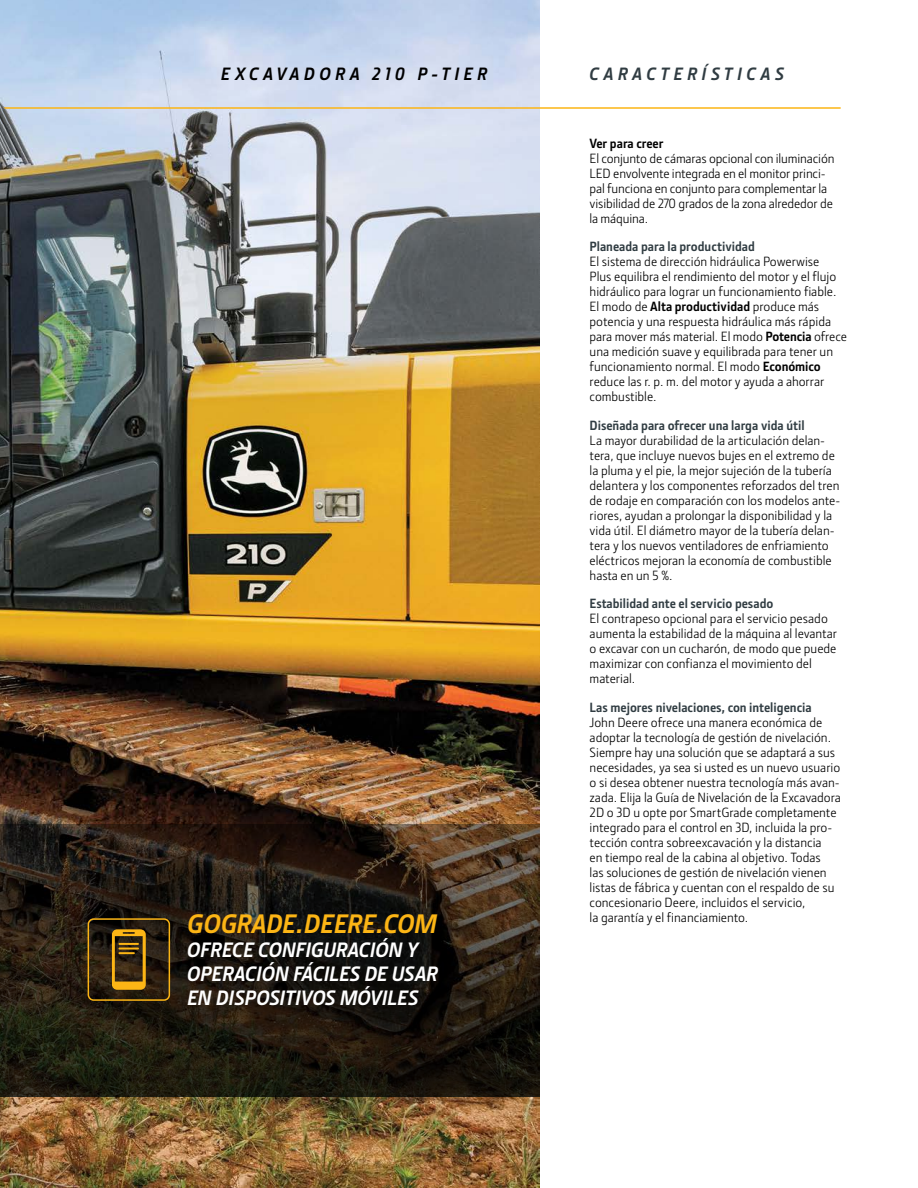
<style>
.page{position:relative;width:918px;height:1188px;background:#fff}
.page>*{position:absolute;margin:0;border:0;box-sizing:border-box;transform-origin:0 0}
.t1{font:italic 700 27px "JD Sans Pro";letter-spacing:-.01em;color:#fcb515}
.t2{font:italic 700 21px/24px "JD Sans Pro";letter-spacing:-.01em;color:#fff}
.t3{font:italic 700 18px "JD Sans Pro";letter-spacing:.24em;color:#000}
.t4{font:italic 700 18px "JD Sans Pro";letter-spacing:.25em;color:#303c42}
.t5{font:13.5px/15px "JD Sans Pro";color:#000}
.t6{font:700 13.5px "JD Sans Pro";color:#303c42}
.t7{font:700 13.5px "JD Sans Pro";color:#000}
.s1{font-weight:700}
</style>
<div class="page">
<img style="left:0;top:123px;width:540px;height:1065px">
<svg style="left:0;top:824px;width:540px;height:273px"></svg>
<svg style="left:0;top:0;width:841px;height:109px"></svg>
<img style="left:0;top:95px;width:540px;height:28px">
<svg style="left:112px;top:929px;width:34px;height:61px"></svg>
<div style="left:88px;top:918px;width:82px;height:83px;border:2px solid #fcb515;border-radius:5px"></div>
<h3 class="t3" style="left:221px;top:62px;width:268px">EXCAVADORA 210 P-TIER</h3>
<h1 class="t1" style="left:187px;top:906px;width:251px">GOGRADE.DEERE.COM</h1>
<h2 class="t2" style="left:187px;top:938px;width:252px">OFRECE CONFIGURACIÓN Y<br>OPERACIÓN FÁCILES DE USAR<br>EN DISPOSITIVOS MÓVILES</h2>
<h3 class="t4" style="left:590px;top:62px;width:196px">CARACTERÍSTICAS</h3>
<p class="t7" style="left:590px;top:134px;width:75px">Ver para creer</p>
<p class="t5" style="left:590px;top:150px;width:246px">El conjunto de cámaras opcional con iluminación LED envolvente integrada en el monitor princi&shy;pal funciona en conjunto para complementar la visibilidad de 270 grados de la zona alrededor de la máquina.</p>
<p class="t6" style="left:590px;top:238px;width:167px">Planeada para la productividad</p>
<p class="t5" style="left:590px;top:254px;width:259px">El sistema de dirección hidráulica Powerwise<br>Plus equilibra el rendimiento del motor y el flujo hidráulico para lograr un funcionamiento fiable.<br>El modo de <span class="s1">Alta productividad</span> produce más potencia y una respuesta hidráulica más rápida para mover más material. El modo <span class="s1">Potencia</span> ofrece una medición suave y equilibrada para tener un funcionamiento normal. El modo <span class="s1">Económico </span>reduce las r. p. m. del motor y ayuda a ahorrar combustible.</p>
<p class="t6" style="left:590px;top:416px;width:217px">Diseñada para ofrecer una larga vida útil</p>
<p class="t5" style="left:590px;top:432px;width:252px">La mayor durabilidad de la articulación delan&shy;tera, que incluye nuevos bujes en el extremo de la pluma y el pie, la mejor sujeción de la tubería delantera y los componentes reforzados del tren de rodaje en comparación con los modelos ante&shy;riores, ayudan a prolongar la disponibilidad y la vida útil. El diámetro mayor de la tubería delan&shy;tera y los nuevos ventiladores de enfriamiento eléctricos mejoran la economía de combustible hasta en un 5 %.</p>
<p class="t6" style="left:590px;top:595px;width:185px">Estabilidad ante el servicio pesado</p>
<p class="t5" style="left:590px;top:611px;width:249px">El contrapeso opcional para el servicio pesado aumenta la estabilidad de la máquina al levantar o excavar con un cucharón, de modo que puede maximizar con confianza el movimiento del material.</p>
<p class="t6" style="left:590px;top:698px;width:224px">Las mejores nivelaciones, con inteligencia</p>
<p class="t5" style="left:590px;top:714px;width:253px">John Deere ofrece una manera económica de adoptar la tecnología de gestión de nivelación.<br>Siempre hay una solución que se adaptará a sus necesidades, ya sea si usted es un nuevo usuario o si desea obtener nuestra tecnología más avan&shy;zada. Elija la Guía de Nivelación de la Excavadora 2D o 3D u opte por SmartGrade completamente integrado para el control en 3D, incluida la pro&shy;tección contra sobreexcavación y la distancia<br>en tiempo real de la cabina al objetivo. Todas<br>las soluciones de gestión de nivelación vienen listas de fábrica y cuentan con el respaldo de su concesionario Deere, incluidos el servicio,<br>la garantía y el financiamiento.</p>
</div>
